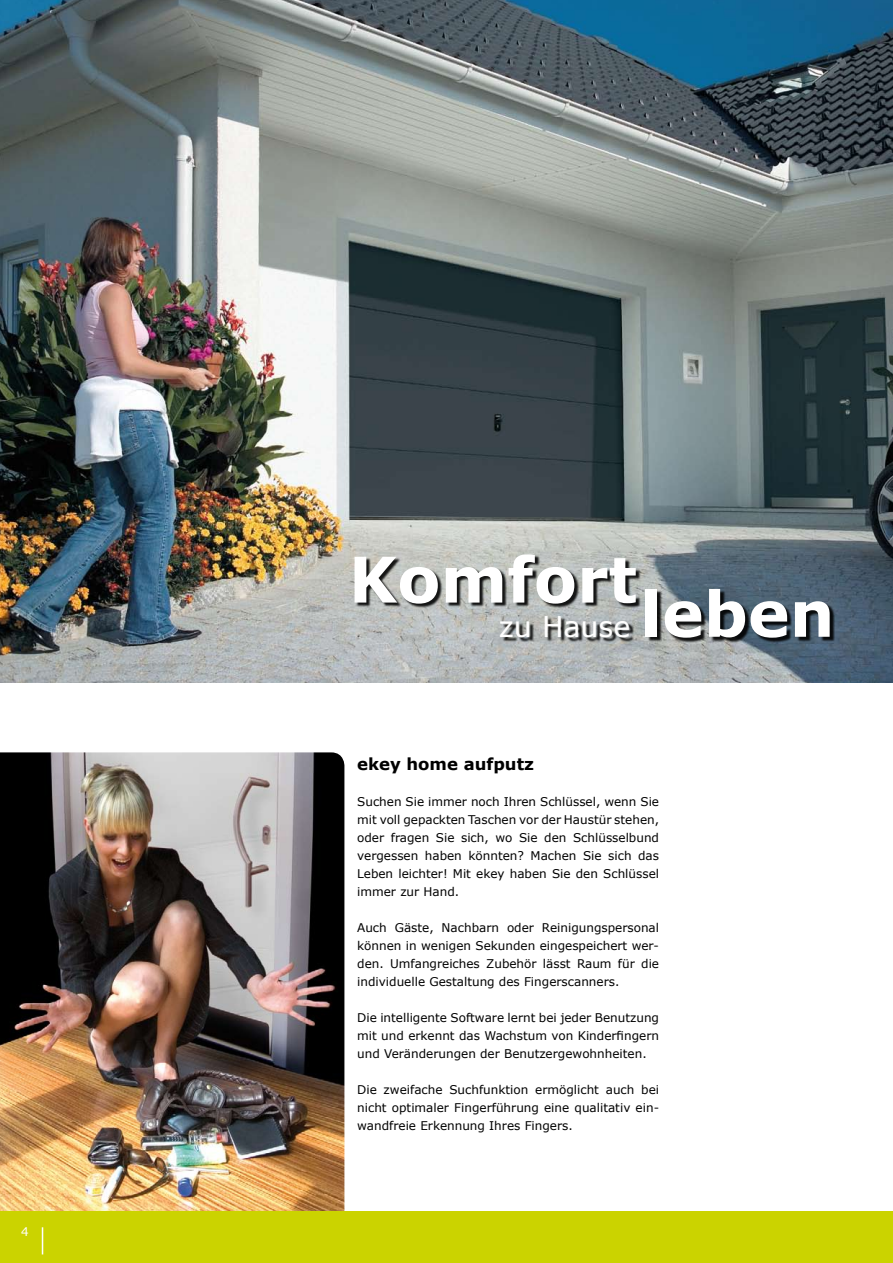
<style>
.page{position:relative;width:893px;height:1263px;background:#fff}
.page>*{position:absolute;margin:0;border:0;box-sizing:border-box;transform-origin:0 0}
.t1{font:700 63px "Verdana";color:#fff}
.t2{font:28.5px "Verdana";color:#fff}
.t3{font:700 16.5px "Verdana";color:#000}
.t4{font:12px/18px "Verdana";color:#000;text-align:justify}
.t5{font:12px "Verdana";color:#fff}
.s1{font-weight:700;font-size:63px}
</style>
<div class="page">
<img style="left:0;top:752px;width:344px;height:460px">
<div style="left:0;top:1212px;width:893px;height:51px;background:#cbd300"></div>
<svg style="left:42px;top:1227px;width:1px;height:27px"></svg>
<img style="left:0;top:0;width:893px;height:683px">
<div style="left:355px;top:555px;width:480px;height:88px;background:#000;opacity:.9"></div>
<p class="t5" style="left:21px;top:1224px;width:9px">4</p>
<h1 class="t1" style="left:349px;top:539px;width:290px">Komfort</h1>
<h2 class="t2" style="left:499px;top:608px;width:337px">zu Hause <span class="s1">leben</span></h2>
<h3 class="t3" style="left:357px;top:754px;width:178px">ekey home aufputz</h3>
<p class="t4" style="left:357px;top:793px;width:303px">Suchen Sie immer noch Ihren Schlüssel, wenn Sie mit voll gepackten Taschen vor der Haustür stehen, oder fragen Sie sich, wo Sie den Schlüsselbund vergessen haben könnten? Machen Sie sich das Leben leichter! Mit ekey haben Sie den Schlüssel immer zur Hand.</p>
<p class="t4" style="left:357px;top:919px;width:303px">Auch Gäste, Nachbarn oder Reinigungspersonal können in wenigen Sekunden eingespeichert wer&shy;den. Umfangreiches Zubehör lässt Raum für die individuelle Gestaltung des Fingerscanners.</p>
<p class="t4" style="left:357px;top:1009px;width:303px">Die intelligente Software lernt bei jeder Benutzung mit und erkennt das Wachstum von Kinderfingern und Veränderungen der Benutzergewohnheiten.</p>
<p class="t4" style="left:357px;top:1081px;width:303px">Die zweifache Suchfunktion ermöglicht auch bei nicht optimaler Fingerführung eine qualitativ ein&shy;wandfreie Erkennung Ihres Fingers.</p>
</div>
